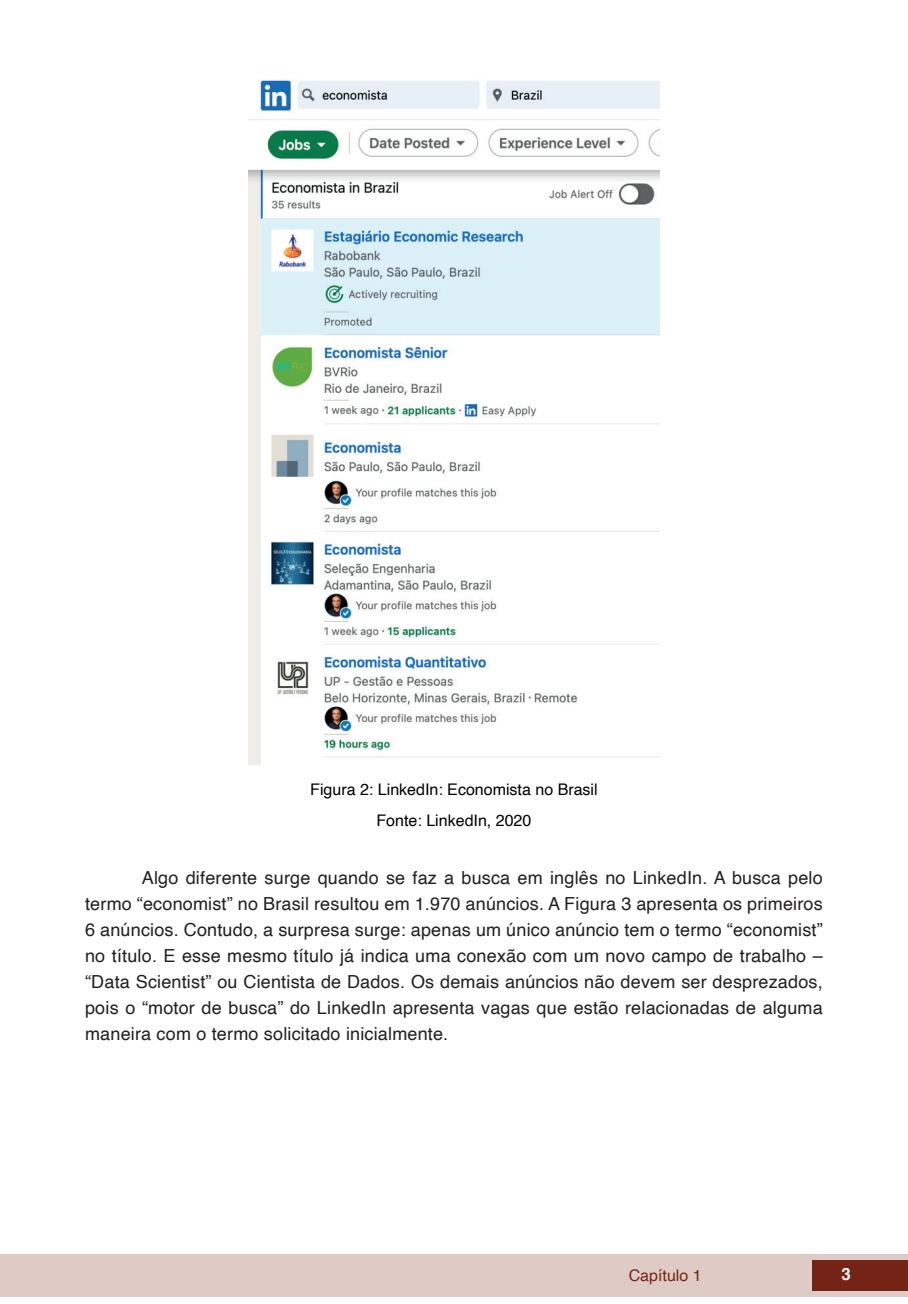
<style>
.page{position:relative;width:908px;height:1304px;background:#fff}
.page>*{position:absolute;margin:0;border:0;box-sizing:border-box;transform-origin:0 0}
.t1{font:18px/26px "Helvetica";letter-spacing:.01em;color:#231f20;text-align:justify}
.t2{font:700 16.8px "Helvetica";color:#fff}
.t3{font:16px/30.6px "Helvetica";color:#000;text-align:center}
.t4{font:16px "Helvetica";color:#752317}
</style>
<div class="page">
<div style="left:0;top:1254px;width:906px;height:43px;background:#decbc6"></div>
<div style="left:812px;top:1261px;width:95px;height:30px;background:#752317"></div>
<img style="left:248px;top:80px;width:411px;height:685px">
<p class="t3" style="left:310px;top:775px;width:289px">Figura 2: LinkedIn: Economista no Brasil<br>Fonte: LinkedIn, 2020</p>
<p class="t1" style="left:85px;top:865px;width:738px;text-indent:57px">Algo diferente surge quando se faz a busca em inglês no LinkedIn. A busca pelo termo “economist” no Brasil resultou em 1.970 anúncios. A Figura 3 apresenta os primeiros 6 anúncios. Contudo, a surpresa surge: apenas um único anúncio tem o termo “economist” no título. E esse mesmo título já indica uma conexão com um novo campo de trabalho – “Data Scientist” ou Cientista de Dados. Os demais anúncios não devem ser desprezados, pois o “motor de busca” do LinkedIn apresenta vagas que estão relacionadas de alguma maneira com o termo solicitado inicialmente.</p>
<p class="t4" style="left:628px;top:1263px;width:74px">Capítulo 1</p>
<p class="t2" style="left:841px;top:1261px;width:11px">3</p>
</div>
